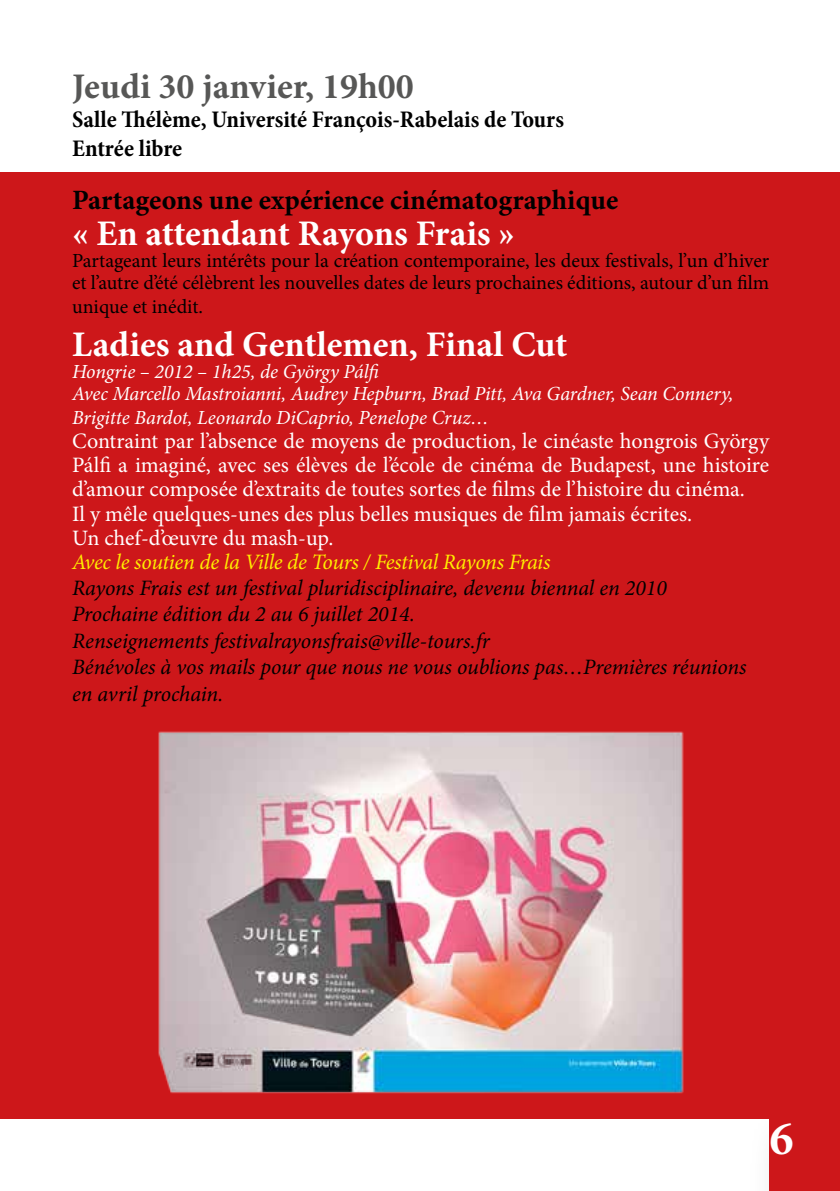
<style>
.page{position:relative;width:840px;height:1191px;background:#fff}
.page>*{position:absolute;margin:0;border:0;box-sizing:border-box;transform-origin:0 0}
.t1{font:700 48px "Minion Pro";color:#fff}
.t2{font:700 36px "Minion Pro";color:#fff}
.t3{font:700 36px "Minion Pro";color:#575756}
.t4{font:700 28px "Minion Pro";color:#000}
.t5{font:700 condensed 24px/28.8px "Minion Pro";color:#000}
.t6{font:22px/24px "Minion Pro";color:#fff}
.t7{font:italic 22px/26.4px "Minion Pro";letter-spacing:-.005em;color:#000}
.t8{font:italic 22px "Minion Pro";letter-spacing:-.02em;color:#ffed00}
.t9{font:20px/22px "Minion Pro";color:#000}
.t10{font:italic 20px/22px "Minion Pro";letter-spacing:-.005em;color:#fff}
</style>
<div class="page">
<div style="left:768px;top:1119px;width:71px;height:72px;background:#cd171a"></div>
<div style="left:0;top:173px;width:839px;height:946px;background:#cd171a"></div>
<hr style="left:839px;top:145px;width:1px;height:344px;background:#ffed00">
<hr style="left:839px;top:603px;width:1px;height:413px;background:#cd171a">
<img style="left:158px;top:731px;width:526px;height:363px">
<h2 class="t3" style="left:72px;top:61px;width:343px">Jeudi 30 janvier, 19h00</h2>
<p class="t5" style="left:72px;top:105px;width:493px">Salle Thélème, Université François-Rabelais de Tours<br>Entrée libre</p>
<p class="t4" style="left:72px;top:180px;width:547px">Partageons une expérience cinématographique</p>
<h2 class="t2" style="left:72px;top:208px;width:444px">« En attendant Rayons Frais »</h2>
<p class="t9" style="left:72px;top:250px;width:698px">Partageant leurs intérêts pour la création contemporaine, les deux festivals, l’un d’hiver et l’autre d’été célèbrent les nouvelles dates de leurs prochaines éditions, autour d’un film</p>
<p class="t9" style="left:72px;top:296px;width:132px">unique et inédit.</p>
<h2 class="t2" style="left:72px;top:319px;width:496px">Ladies and Gentlemen, Final Cut</h2>
<p class="t10" style="left:72px;top:361px;width:662px">Hongrie – 2012 – 1h25, de György Pálfi<br>Avec Marcello Mastroianni, Audrey Hepburn, Brad Pitt, Ava Gardner, Sean Connery,</p>
<p class="t10" style="left:72px;top:407px;width:418px">Brigitte Bardot, Leonardo DiCaprio, Penelope Cruz…</p>
<p class="t6" style="left:72px;top:429px;width:698px">Contraint par l’absence de moyens de production, le cinéaste hongrois György Pálfi a imaginé, avec ses élèves de l’école de cinéma de Budapest, une histoire d’amour composée d’extraits de toutes sortes de films de l’histoire du cinéma.<br>Il y mêle quelques-unes des plus belles musiques de film jamais écrites.<br>Un chef-d’œuvre du mash-up.</p>
<p class="t8" style="left:72px;top:546px;width:480px">Avec le soutien de la Ville de Tours / Festival Rayons Frais</p>
<p class="t7" style="left:72px;top:574px;width:675px">Rayons Frais est un festival pluridisciplinaire, devenu biennal en 2010<br>Prochaine édition du 2 au 6 juillet 2014.<br>Renseignements festivalrayonsfrais@ville-tours.fr<br>Bénévoles à vos mails pour que nous ne vous oublions pas…Premières réunions en avril prochain.</p>
<h1 class="t1" style="left:768px;top:1104px;width:25px">6</h1>
</div>
